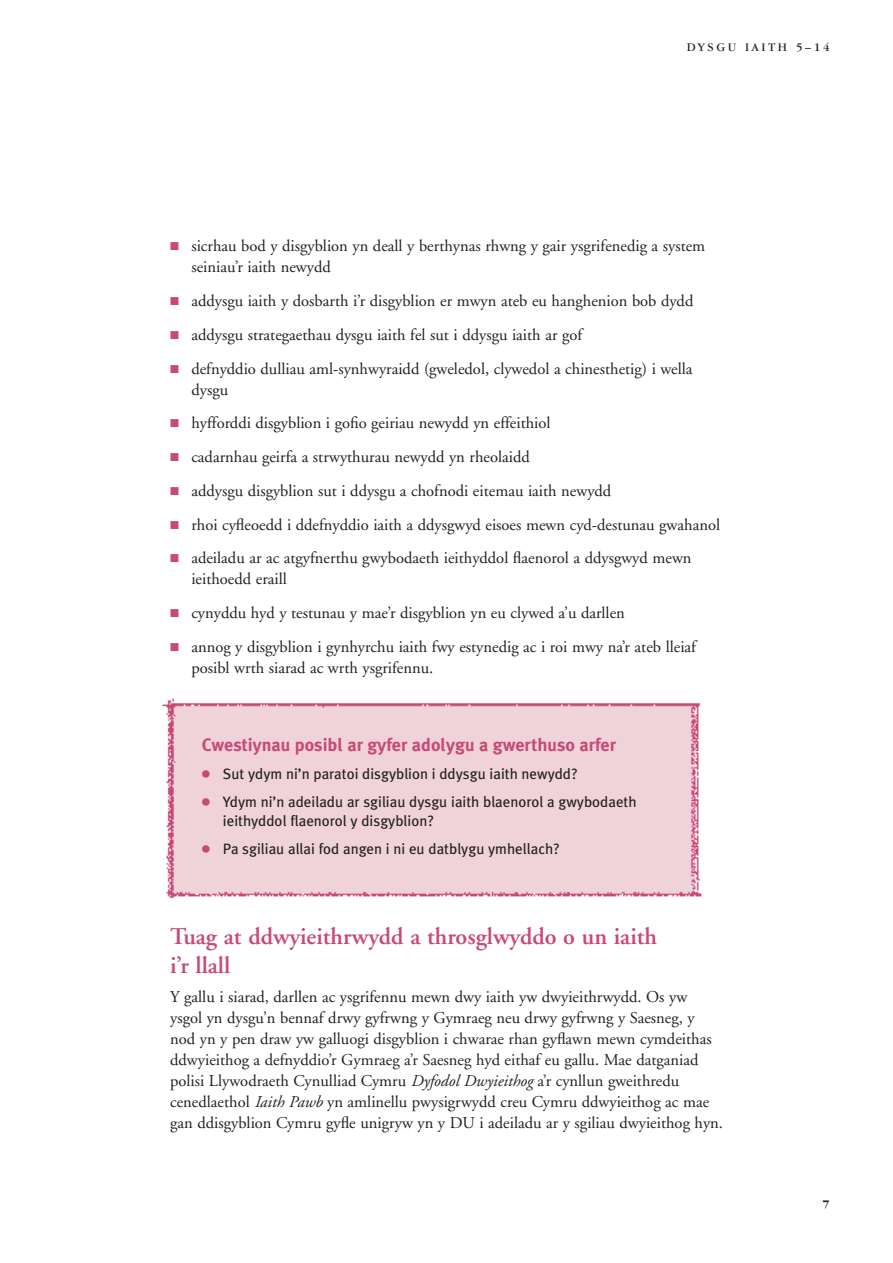
<style>
.page{position:relative;width:893px;height:1263px;background:#fff}
.page>*{position:absolute;margin:0;border:0;box-sizing:border-box;transform-origin:0 0}
.t1{font:600 24px/28.8px "Adobe Garamond";color:#c74977}
.t2{font:700 18px "Meta Plus";color:#c74977}
.t3{font:16.5px/33.8px "Adobe Garamond";color:#231f1f}
.t4{font:15px/19.5px "Meta Plus";color:#231f1f}
.t5{font:12px "Garamond IT Cby BT";letter-spacing:.22em;color:#231f1f}
.t6{font:700 12px "Garamond IT Cby BT";color:#231f1f}
.s1{color:#c74977}
.s2{font-style:italic}
</style>
<div class="page">
<img style="left:162px;top:698px;width:540px;height:200px">
<p class="t5" style="left:687px;top:42px;width:144px">DYSGU IAITH 5–14</p>
<p class="t3" style="left:191px;top:237px;width:515px;line-height:21px">sicrhau bod y disgyblion yn deall y berthynas rhwng y gair ysgrifenedig a system seiniau’r iaith newydd</p>
<p class="t3" style="left:191px;top:285px;width:503px">addysgu iaith y dosbarth i’r disgyblion er mwyn ateb eu hanghenion bob dydd addysgu strategaethau dysgu iaith fel sut i ddysgu iaith ar gof<br>defnyddio dulliau aml-synhwyraidd (gweledol, clywedol a chinesthetig) i wella</p>
<p class="t3" style="left:191px;top:374px;width:530px">dysgu<br>hyfforddi disgyblion i gofio geiriau newydd yn effeithiol<br>cadarnhau geirfa a strwythurau newydd yn rheolaidd<br>addysgu disgyblion sut i ddysgu a chofnodi eitemau iaith newydd<br>rhoi cyfleoedd i ddefnyddio iaith a ddysgwyd eisoes mewn cyd-destunau gwahanol adeiladu ar ac atgyfnerthu gwybodaeth ieithyddol flaenorol a ddysgwyd mewn</p>
<p class="t3" style="left:191px;top:564px;width:506px">ieithoedd eraill<br>cynyddu hyd y testunau y mae’r disgyblion yn eu clywed a’u darllen<br>annog y disgyblion i gynhyrchu iaith fwy estynedig ac i roi mwy na’r ateb lleiaf</p>
<p class="t3" style="left:191px;top:652px;width:243px">posibl wrth siarad ac wrth ysgrifennu.</p>
<p class="t2" style="left:202px;top:737px;width:416px">Cwestiynau posibl ar gyfer adolygu a gwerthuso arfer</p>
<p class="t4" style="left:202px;top:765px;width:377px"><span class="s1">✔</span> Sut ydym ni’n paratoi disgyblion i ddysgu iaith newydd?</p>
<p class="t4" style="left:223px;top:793px;width:415px;text-indent:-21px"><span class="s1">✔</span> Ydym ni’n adeiladu ar sgiliau dysgu iaith blaenorol a gwybodaeth ieithyddol flaenorol y disgyblion?</p>
<p class="t4" style="left:202px;top:840px;width:359px"><span class="s1">✔</span> Pa sgiliau allai fod angen i ni eu datblygu ymhellach?</p>
<h1 class="t1" style="left:170px;top:924px;width:488px">Tuag at ddwyieithrwydd a throsglwyddo o un iaith i’r llall</h1>
<p class="t3" style="left:170px;top:988px;width:554px;line-height:21px">Y gallu i siarad, darllen ac ysgrifennu mewn dwy iaith yw dwyieithrwydd. Os yw ysgol yn dysgu’n bennaf drwy gyfrwng y Gymraeg neu drwy gyfrwng y Saesneg, y nod yn y pen draw yw galluogi disgyblion i chwarae rhan gyflawn mewn cymdeithas ddwyieithog a defnyddio’r Gymraeg a’r Saesneg hyd eithaf eu gallu. Mae datganiad polisi Llywodraeth Cynulliad Cymru <span class="s2">Dyfodol Dwyieithog</span> a’r cynllun gweithredu cenedlaethol <span class="s2">Iaith Pawb</span> yn amlinellu pwysigrwydd creu Cymru ddwyieithog ac mae gan ddisgyblion Cymru gyfle unigryw yn y DU i adeiladu ar y sgiliau dwyieithog hyn.</p>
<p class="t6" style="left:822px;top:1199px;width:9px">7</p>
</div>
